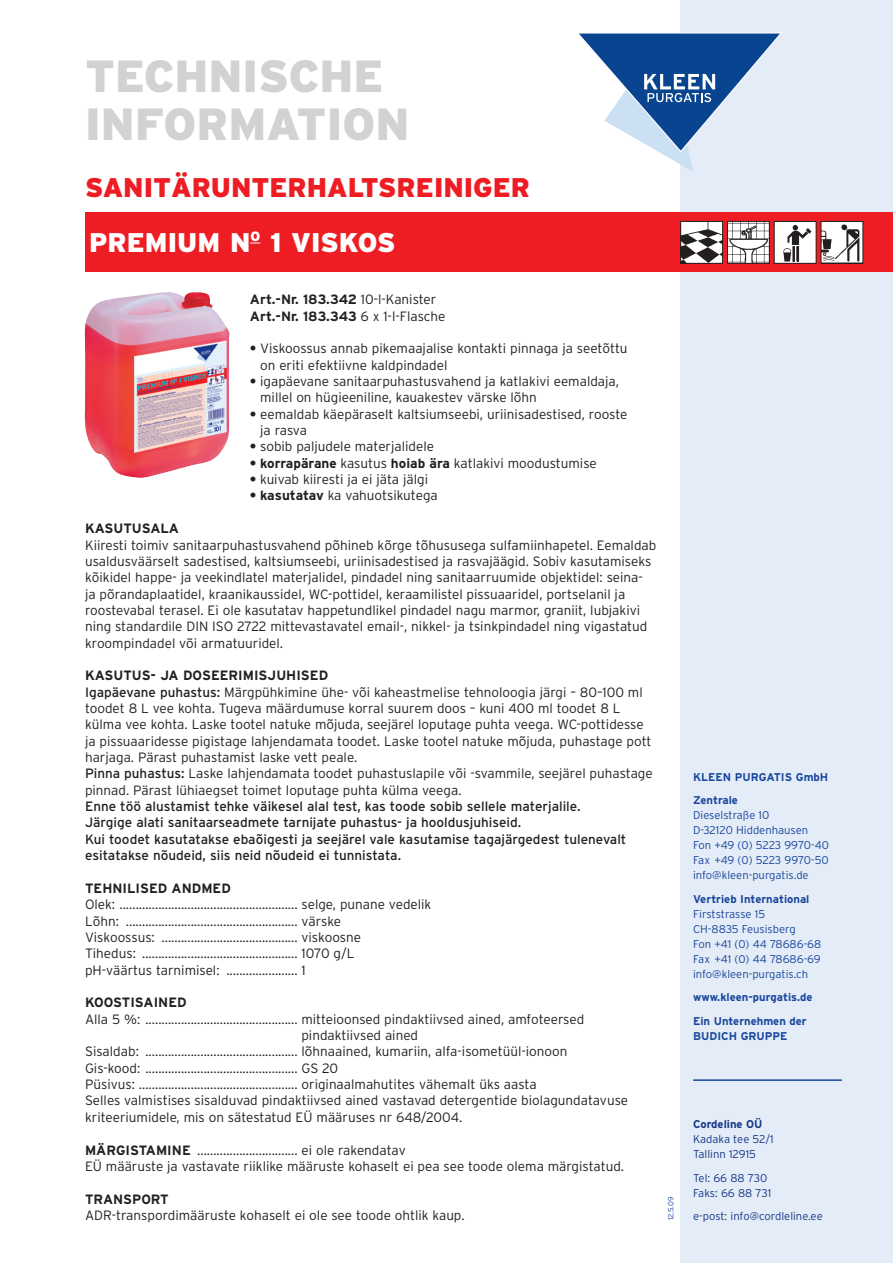
<style>
.page{position:relative;width:893px;height:1263px;background:#fff}
.page>*{position:absolute;margin:0;border:0;box-sizing:border-box;transform-origin:0 0}
.t1{font:900 45px/48px "Interstate";color:#d1d2d4}
.t2{font:900 27px/54.6px "Interstate";color:#ee1d23}
.t3{font:300 13.5px/16.4px "Interstate";color:#231f20}
.t4{font:13.5px/16.4px "Interstate";color:#231f20}
.t5{font:700 13.5px/16.4px "Interstate";color:#231f20}
.t6{font:300 11.25px/15px "Interstate";color:#18469d}
.t7{font:700 11.25px/23.5px "Interstate";color:#18469d}
.t8{font:300 11.25px/15px "Interstate";color:#153889}
.t9{font:700 11.25px "Interstate";color:#153889}
.t10{font:300 7.5px "Interstate";color:#18469d}
.s1{color:#fff}
.s2{font-weight:300}
.s3{font-weight:700}
.s4{font-weight:400}
</style>
<div class="page">
<div style="left:680px;top:0;width:213px;height:1263px;background:#e4ecf7"></div>
<div style="left:85px;top:213px;width:808px;height:59px;background:#ee1d23"></div>
<svg style="left:579px;top:32px;width:203px;height:139px"></svg>
<img style="left:85px;top:292px;width:145px;height:186px">
<img style="left:729px;top:223px;width:39px;height:39px">
<div style="left:727px;top:221px;width:43px;height:43px;border:1px solid #231f20"></div>
<img style="left:776px;top:223px;width:38px;height:39px">
<div style="left:774px;top:221px;width:42px;height:43px;border:1px solid #231f20"></div>
<img style="left:823px;top:223px;width:38px;height:39px">
<div style="left:821px;top:221px;width:42px;height:43px;border:1px solid #231f20"></div>
<img style="left:682px;top:223px;width:39px;height:39px">
<div style="left:680px;top:221px;width:43px;height:43px;border:1px solid #231f20"></div>
<hr style="left:693px;top:1079px;width:149px;height:2px;background:#18469d">
<h1 class="t1" style="left:85px;top:52px;width:326px">TECHNISCHE<br>INFORMATION</h1>
<h2 class="t2" style="left:85px;top:161px;width:447px">SANITÄRUNTERHALTSREINIGER<br><span class="s1">PREMIUM N</span><sup>O</sup> <span class="s1">1 VISKOS</span></h2>
<p class="t5" style="left:250px;top:291px;width:197px">Art.-Nr. 183.342 <span class="s2">10-l-Kanister<br></span>Art.-Nr. 183.343 <span class="s2">6 x 1-l-Flasche</span></p>
<p class="t3" style="left:260px;top:340px;width:369px;text-indent:-10px"><span class="s3">•</span> Viskoossus annab pikemaajalise kontakti pinnaga ja seetõttu on eriti efektiivne kaldpindadel</p>
<p class="t3" style="left:260px;top:373px;width:360px;text-indent:-10px"><span class="s3">•</span> igapäevane sanitaarpuhastusvahend ja katlakivi eemaldaja, millel on hügieeniline, kauakestev värske lõhn</p>
<p class="t3" style="left:260px;top:406px;width:369px;text-indent:-10px"><span class="s3">•</span> eemaldab käepäraselt kaltsiumseebi, uriinisadestised, rooste ja rasva</p>
<p class="t3" style="left:250px;top:439px;width:186px"><span class="s3">•</span> sobib paljudele materjalidele</p>
<p class="t3" style="left:250px;top:455px;width:348px"><span class="s3">• korrapärane</span> kasutus <span class="s3">hoiab ära</span> katlakivi moodustumise</p>
<p class="t3" style="left:250px;top:471px;width:180px"><span class="s3">•</span> kuivab kiiresti ja ei jäta jälgi</p>
<p class="t3" style="left:250px;top:488px;width:189px"><span class="s3">• kasutatav</span> ka vahuotsikutega</p>
<p class="t5" style="left:85px;top:520px;width:96px">KASUTUSALA</p>
<p class="t3" style="left:85px;top:537px;width:573px">Kiiresti toimiv sanitaarpuhastusvahend põhineb kõrge tõhususega sulfamiinhapetel. Eemaldab usaldusväärselt sadestised, kaltsiumseebi, uriinisadestised ja rasvajäägid. Sobiv kasutamiseks kõikidel happe- ja veekindlatel materjalidel, pindadel ning sanitaarruumide objektidel: seina&shy;ja põrandaplaatidel, kraanikaussidel, WC-pottidel, keraamilistel pissuaaridel, portselanil ja roostevabal terasel. Ei ole kasutatav happetundlikel pindadel nagu marmor, graniit, lubjakivi ning standardile DIN ISO 2722 mittevastavatel email-, nikkel- ja tsinkpindadel ning vigastatud kroompindadel või armatuuridel.</p>
<p class="t3" style="left:85px;top:667px;width:569px"><span class="s3">KASUTUS- JA DOSEERIMISJUHISED<br></span><span class="s4">Igapäevane puhastus:</span> Märgpühkimine ühe- või kaheastmelise tehnoloogia järgi – 80–100 ml toodet 8 L vee kohta. Tugeva määrdumuse korral suurem doos – kuni 400 ml toodet 8 L külma vee kohta. Laske tootel natuke mõjuda, seejärel loputage puhta veega. WC-pottidesse ja pissuaaridesse pigistage lahjendamata toodet. Laske tootel natuke mõjuda, puhastage pott harjaga. Pärast puhastamist laske vett peale.<br><span class="s4">Pinna puhastus:</span> Laske lahjendamata toodet puhastuslapile või -svammile, seejärel puhastage pinnad. Pärast lühiaegset toimet loputage puhta külma veega.</p>
<p class="t4" style="left:85px;top:798px;width:543px">Enne töö alustamist tehke väikesel alal test, kas toode sobib sellele materjalile.<br>Järgige alati sanitaarseadmete tarnijate puhastus- ja hooldusjuhiseid.<br>Kui toodet kasutatakse ebaõigesti ja seejärel vale kasutamise tagajärgedest tulenevalt esitatakse nõudeid, siis neid nõudeid ei tunnistata.</p>
<p class="t5" style="left:85px;top:880px;width:147px">TEHNILISED ANDMED</p>
<p class="t3" style="left:85px;top:896px;width:348px">Olek: ....................................................... selge, punane vedelik Lõhn: ..................................................... värske<br>Viskoossus: .......................................... viskoosne<br>Tihedus: ................................................ 1070 g/L<br>pH-väärtus tarnimisel: ...................... 1</p>
<p class="t5" style="left:85px;top:994px;width:103px">KOOSTISAINED</p>
<p class="t3" style="left:85px;top:1011px;width:501px">Alla 5 %: ............................................... mitteioonsed pindaktiivsed ained, amfoteersed</p>
<p class="t3" style="left:301px;top:1027px;width:118px">pindaktiivsed ained</p>
<p class="t3" style="left:85px;top:1043px;width:484px">Sisaldab: ............................................... lõhnaained, kumariin, alfa-isometüül-ionoon</p>
<p class="t3" style="left:85px;top:1060px;width:255px">Gis-kood: ............................................... GS 20</p>
<p class="t3" style="left:85px;top:1076px;width:453px">Püsivus: ................................................. originaalmahutites vähemalt üks aasta</p>
<p class="t3" style="left:85px;top:1092px;width:545px">Selles valmistises sisalduvad pindaktiivsed ained vastavad detergentide biolagundatavuse</p>
<p class="t3" style="left:85px;top:1109px;width:379px">kriteeriumidele, mis on sätestatud EÜ määruses nr 648/2004.</p>
<p class="t3" style="left:85px;top:1142px;width:541px"><span class="s3">MÄRGISTAMINE</span> ............................... ei ole rakendatav<br>EÜ määruste ja vastavate riiklike määruste kohaselt ei pea see toode olema märgistatud.</p>
<p class="t5" style="left:85px;top:1191px;width:85px">TRANSPORT</p>
<p class="t3" style="left:85px;top:1207px;width:381px">ADR-transpordimääruste kohaselt ei ole see toode ohtlik kaup.</p>
<p class="t10" style="left:667px;top:1220px;width:25px;rotate:-90deg">12.5.09</p>
<p class="t7" style="left:693px;top:765px;width:137px">KLEEN PURGATIS GmbH<br>Zentrale</p>
<p class="t6" style="left:693px;top:808px;width:137px">Dieselstraße 10<br>D-32120 Hiddenhausen<br>Fon +49 (0) 5223 9970-40<br>Fax +49 (0) 5223 9970-50 info@kleen-purgatis.de</p>
<p class="t7" style="left:693px;top:887px;width:118px">Vertrieb International</p>
<p class="t6" style="left:693px;top:906px;width:130px">Firststrasse 15<br>CH-8835 Feusisberg<br>Fon +41 (0) 44 78686-68<br>Fax +41 (0) 44 78686-69 info@kleen-purgatis.ch</p>
<p class="t7" style="left:693px;top:985px;width:121px">www.kleen-purgatis.de<br>Ein Unternehmen der</p>
<p class="t7" style="left:693px;top:1024px;width:96px">BUDICH GRUPPE</p>
<p class="t9" style="left:693px;top:1118px;width:71px">Cordeline OÜ</p>
<p class="t8" style="left:693px;top:1132px;width:82px">Kadaka tee 52/1<br>Tallinn 12915</p>
<p class="t8" style="left:693px;top:1170px;width:80px">Tel: 66 88 730<br>Faks: 66 88 731</p>
<p class="t8" style="left:693px;top:1209px;width:131px">e-post: info@cordleline.ee</p>
</div>
